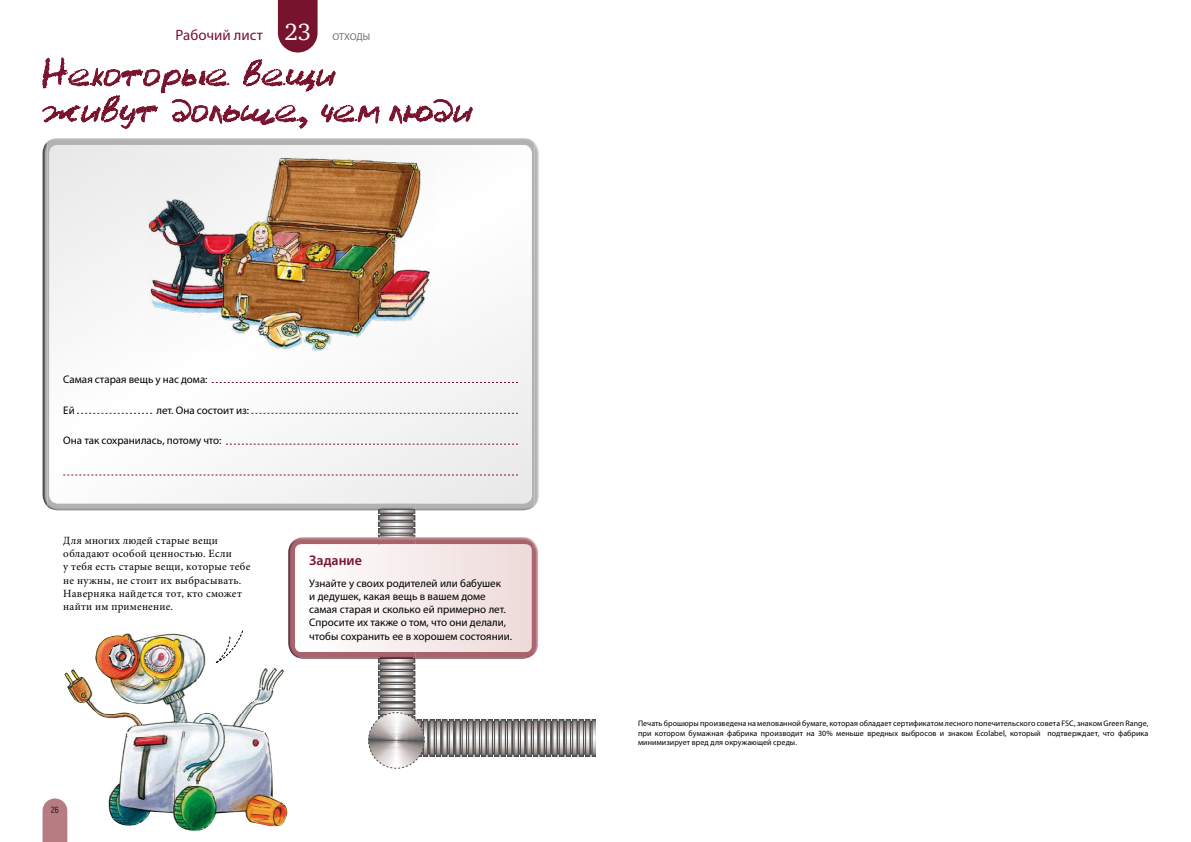
<style>
.page{position:relative;width:1191px;height:842px;background:#fff}
.page>*{position:absolute;margin:0;border:0;box-sizing:border-box;transform-origin:0 0}
.t1{font:30px/36px "LC Chalk";color:#78132e}
.t2{font:15px "Myriad Pro";color:#78132e}
.t3{font:600 14px "Myriad Pro";color:#78132e}
.t4{font:11px/13.2px "Myriad Pro";color:#000}
.t5{font:11px/13.2px "Minion Pro";letter-spacing:.02em;color:#000}
.t6{font:10px "Myriad Pro";letter-spacing:-.01em;color:#706f6f}
.t7{font:9px "Akrobat";color:#000}
.t8{font:8px/9.6px "Myriad Pro";letter-spacing:.01em;color:#000;text-align:justify}
.s1{font-family:"Charter C";font-size:24px;color:#fff}
</style>
<div class="page">
<svg style="left:43px;top:798px;width:24px;height:44px"></svg>
<img style="left:64px;top:768px;width:223px;height:63px">
<svg style="left:49px;top:145px;width:483px;height:358px"></svg>
<img style="left:141px;top:149px;width:297px;height:201px">
<svg style="left:42px;top:0;width:338px;height:129px"></svg>
<svg style="left:389px;top:99px;width:84px;height:25px"></svg>
<svg style="left:212px;top:382px;width:306px;height:1px"></svg>
<svg style="left:77px;top:413px;width:75px;height:1px"></svg>
<svg style="left:251px;top:413px;width:267px;height:1px"></svg>
<svg style="left:226px;top:444px;width:292px;height:1px"></svg>
<svg style="left:63px;top:457px;width:532px;height:311px"></svg>
<h2 class="t2" style="left:176px;top:25px;width:137px">Рабочий лист <span class="s1">23</span></h2>
<p class="t6" style="left:332px;top:30px;width:39px">ОТХОДЫ</p>
<h1 class="t1" style="left:43px;top:56px;width:432px">Некоторые вещи<br>живут дольше, чем люди</h1>
<h3 class="t4" style="left:63px;top:372px;width:146px">Самая старая вещь у нас дома:</h3>
<h3 class="t4" style="left:63px;top:403px;width:13px">Ей</h3>
<h3 class="t4" style="left:157px;top:403px;width:94px">лет. Она состоит из:</h3>
<h3 class="t4" style="left:63px;top:434px;width:160px">Она так сохранилась, потому что:</h3>
<h3 class="t5" style="left:63px;top:534px;width:189px">Для многих людей старые вещи обладают особой ценностью. Если<br>у тебя есть старые вещи, которые тебе не нужны, не стоит их выбрасывать.<br>Наверняка найдется тот, кто сможет найти им применение.</h3>
<h3 class="t3" style="left:309px;top:551px;width:54px">Задание</h3>
<h3 class="t4" style="left:309px;top:576px;width:204px">Узнайте у своих родителей или бабушек<br>и дедушек, какая вещь в вашем доме самая старая и сколько ей примерно лет.<br>Спросите их также о том, что они делали, чтобы сохранить ее в хорошем состоянии.</h3>
<p class="t7" style="left:51px;top:804px;width:9px">26</p>
<p class="t8" style="left:638px;top:718px;width:512px">Печать брошюры произведена на мелованной бумаге, которая обладает сертификатом лесного попечительского совета FSC, знаком Green Range, при котором бумажная фабрика производит на 30% меньше вредных выбросов и знаком Ecolabel, который подтверждает, что фабрика минимизирует вред для окружающей среды.</p>
</div>
